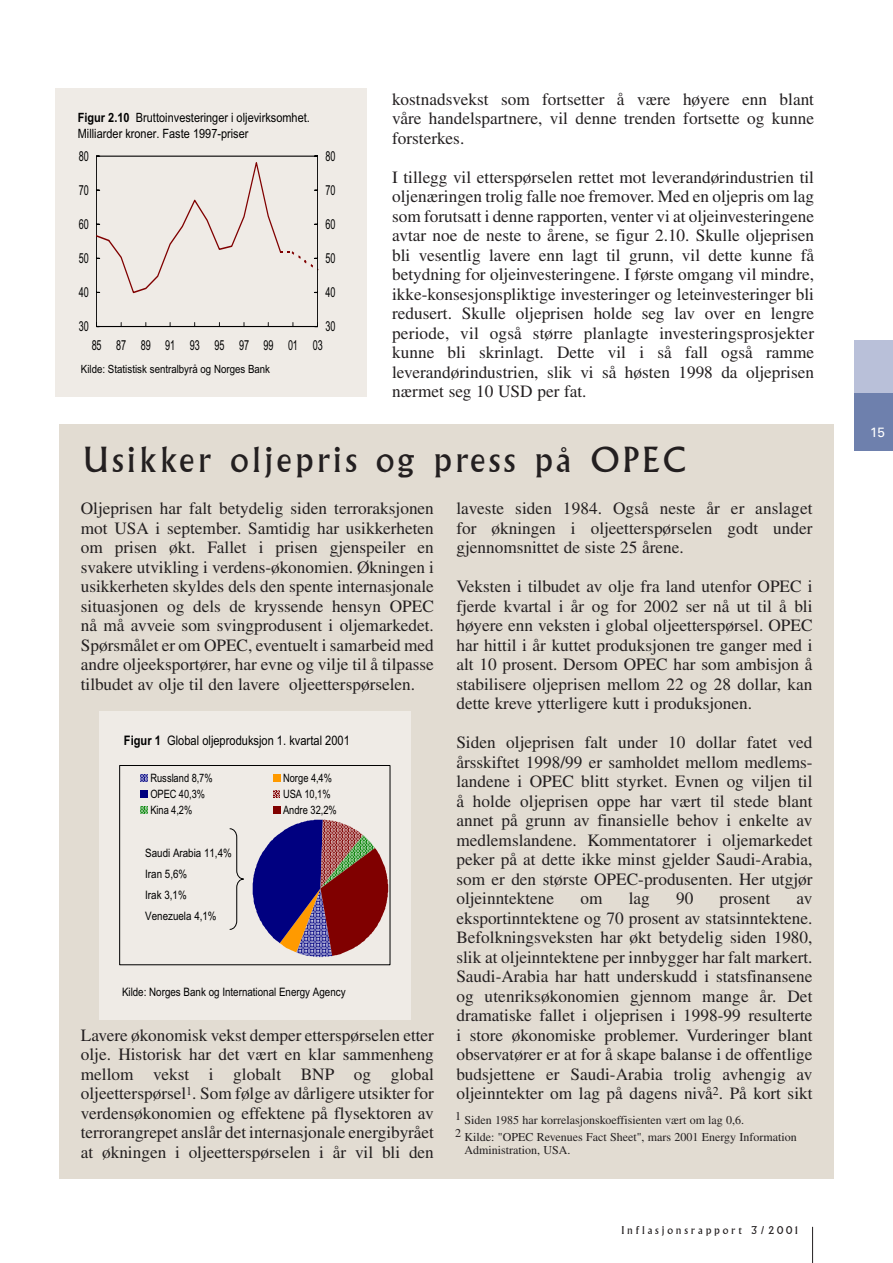
<style>
.page{position:relative;width:893px;height:1263px;background:#fff}
.page>*{position:absolute;margin:0;border:0;box-sizing:border-box;transform-origin:0 0}
.t1{font:33.75px "Albertus";letter-spacing:.1em;color:#231f20}
.t2{font:17.25px/19.5px "Times";color:#231f20;text-align:justify}
.t3{font:13.8px "Arial Narrow";letter-spacing:-.015em;color:#000;scale:.81 1}
.t4{font:13.5px "Univers";color:#fff}
.t5{font:13.05px "Arial Narrow";letter-spacing:.005em;color:#000}
.t6{font:12.75px/15.3px "Arial Narrow";color:#000;scale:1.05 1}
.t7{font:12px/16.5px "Times";color:#231f20}
.t8{font:11.7px/21px "Arial Narrow";letter-spacing:-.005em;color:#000}
.t9{font:11.55px "Arial Narrow";letter-spacing:.005em;color:#000}
.t10{font:11.4px "Arial Narrow";color:#000;scale:1.05 1}
.t11{font:10.5px "Albertus";letter-spacing:.27em;color:#231f20}
.s1{font-weight:700}
</style>
<div class="page">
<hr style="left:812px;top:1227px;width:1px;height:36px;background:#231f20">
<div style="left:854px;top:340px;width:38px;height:111px;background:#b9c0d9"></div>
<div style="left:854px;top:393px;width:38px;height:58px;background:#6e80ad"></div>
<div style="left:60px;top:425px;width:773px;height:754px;background:#e2dcd2"></div>
<div style="left:99px;top:711px;width:311px;height:308px;background:#efebe6"></div>
<div style="left:119px;top:765px;width:271px;height:200px;border:1px solid #000"></div>
<svg style="left:253px;top:820px;width:135px;height:137px"></svg>
<svg style="left:140px;top:775px;width:7px;height:6px"></svg>
<div style="left:273px;top:775px;width:7px;height:7px;background:#ff9a00"></div>
<div style="left:141px;top:791px;width:7px;height:7px;background:#000080"></div>
<svg style="left:273px;top:791px;width:7px;height:6px"></svg>
<svg style="left:140px;top:806px;width:7px;height:7px"></svg>
<div style="left:273px;top:806px;width:7px;height:8px;background:#800000"></div>
<svg style="left:229px;top:828px;width:15px;height:102px"></svg>
<div style="left:55px;top:88px;width:311px;height:309px;background:#efebe6"></div>
<svg style="left:96px;top:156px;width:222px;height:171px"></svg>
<p class="t6" style="left:78px;top:111px;width:222px"><span class="s1">Figur 2.10</span> Bruttoinvesteringer i oljevirksomhet.<br>Milliarder kroner. Faste 1997-priser</p>
<p class="t3" style="left:79px;top:151px;width:14px">80</p>
<p class="t3" style="left:325px;top:151px;width:14px">80</p>
<p class="t3" style="left:79px;top:185px;width:14px">70</p>
<p class="t3" style="left:325px;top:185px;width:14px">70</p>
<p class="t3" style="left:79px;top:219px;width:14px">60</p>
<p class="t3" style="left:325px;top:219px;width:14px">60</p>
<p class="t3" style="left:79px;top:253px;width:14px">50</p>
<p class="t3" style="left:325px;top:253px;width:14px">50</p>
<p class="t3" style="left:79px;top:287px;width:14px">40</p>
<p class="t3" style="left:325px;top:287px;width:14px">40</p>
<p class="t3" style="left:79px;top:321px;width:14px">30</p>
<p class="t3" style="left:325px;top:321px;width:14px">30</p>
<p class="t3" style="left:92px;top:340px;width:287px">85 87 89 91 93 95 97 99 01 03</p>
<p class="t10" style="left:81px;top:365px;width:182px">Kilde: Statistisk sentralbyrå og Norges Bank</p>
<p class="t2" style="left:392px;top:91px;width:423px">kostnadsvekst som fortsetter å være høyere enn blant våre handelspartnere, vil denne trenden fortsette og kunne forsterkes.</p>
<p class="t2" style="left:392px;top:169px;width:423px">I tillegg vil etterspørselen rettet mot leverandørindustrien til oljenæringen trolig falle noe fremover. Med en oljepris om lag som forutsatt i denne rapporten, venter vi at oljeinvesteringene avtar noe de neste to årene, se figur 2.10. Skulle oljeprisen bli vesentlig lavere enn lagt til grunn, vil dette kunne få betydning for oljeinvesteringene. I første omgang vil mindre, ikke-konsesjonspliktige investeringer og leteinvesteringer bli redusert. Skulle oljeprisen holde seg lav over en lengre periode, vil også større planlagte investeringsprosjekter kunne bli skrinlagt. Dette vil i så fall også ramme leverandørindustrien, slik vi så høsten 1998 da oljeprisen nærmet seg 10 USD per fat.</p>
<h1 class="t1" style="left:84px;top:447px;width:603px">Usikker oljepris og press på OPEC</h1>
<p class="t2" style="left:81px;top:500px;width:354px">Oljeprisen har falt betydelig siden terroraksjonen mot USA i september. Samtidig har usikkerheten om prisen økt. Fallet i prisen gjenspeiler en svakere utvikling i verdens-økonomien. Økningen i usikkerheten skyldes dels den spente internasjonale situasjonen og dels de kryssende hensyn OPEC nå må avveie som svingprodusent i oljemarkedet.<br>Spørsmålet er om OPEC, eventuelt i samarbeid med andre oljeeksportører, har evne og vilje til å tilpasse tilbudet av olje til den lavere oljeetterspørselen.</p>
<p class="t5" style="left:124px;top:736px;width:227px"><span class="s1">Figur 1</span> Global oljeproduksjon 1. kvartal 2001</p>
<p class="t9" style="left:150px;top:774px;width:64px">Russland 8,7%</p>
<p class="t9" style="left:283px;top:774px;width:51px">Norge 4,4%</p>
<p class="t9" style="left:150px;top:789px;width:56px">OPEC 40,3%</p>
<p class="t9" style="left:283px;top:789px;width:49px">USA 10,1%</p>
<p class="t9" style="left:150px;top:805px;width:43px">Kina 4,2%</p>
<p class="t9" style="left:283px;top:805px;width:55px">Andre 32,2%</p>
<p class="t8" style="left:145px;top:843px;width:88px">Saudi Arabia 11,4%<br>Iran 5,6%<br>Irak 3,1%<br>Venezuela 4,1%</p>
<p class="t8" style="left:122px;top:982px;width:225px">Kilde: Norges Bank og International Energy Agency</p>
<p class="t2" style="left:81px;top:1027px;width:354px">Lavere økonomisk vekst demper etterspørselen etter olje. Historisk har det vært en klar sammenheng mellom vekst i globalt BNP og global oljeetterspørsel<sup>1</sup>. Som følge av dårligere utsikter for verdensøkonomien og effektene på flysektoren av terrorangrepet anslår det internasjonale energibyrået at økningen i oljeetterspørselen i år vil bli den</p>
<p class="t2" style="left:456px;top:500px;width:358px">laveste siden 1984. Også neste år er anslaget for økningen i oljeetterspørselen godt under gjennomsnittet de siste 25 årene.</p>
<p class="t2" style="left:456px;top:578px;width:358px">Veksten i tilbudet av olje fra land utenfor OPEC i fjerde kvartal i år og for 2002 ser nå ut til å bli høyere enn veksten i global oljeetterspørsel. OPEC har hittil i år kuttet produksjonen tre ganger med i alt 10 prosent. Dersom OPEC har som ambisjon å stabilisere oljeprisen mellom 22 og 28 dollar, kan dette kreve ytterligere kutt i produksjonen.</p>
<p class="t2" style="left:456px;top:734px;width:358px">Siden oljeprisen falt under 10 dollar fatet ved årsskiftet 1998/99 er samholdet mellom medlems&shy;landene i OPEC blitt styrket. Evnen og viljen til å holde oljeprisen oppe har vært til stede blant annet på grunn av finansielle behov i enkelte av medlemslandene. Kommentatorer i oljemarkedet peker på at dette ikke minst gjelder Saudi-Arabia, som er den største OPEC-produsenten. Her utgjør oljeinntektene</p>
<p class="t2" style="left:580px;top:890px;width:24px">om</p>
<p class="t2" style="left:628px;top:890px;width:23px">lag</p>
<p class="t2" style="left:676px;top:890px;width:19px">90</p>
<p class="t2" style="left:719px;top:890px;width:52px">prosent</p>
<p class="t2" style="left:456px;top:890px;width:358px;text-indent:340px">av eksportinntektene og 70 prosent av statsinntektene.<br>Befolkningsveksten har økt betydelig siden 1980, slik at oljeinntektene per innbygger har falt markert.<br>Saudi-Arabia har hatt underskudd i statsfinansene og utenriksøkonomien gjennom mange år. Det dramatiske fallet i oljeprisen i 1998-99 resulterte i store økonomiske problemer. Vurderinger blant observatører er at for å skape balanse i de offentlige budsjettene er Saudi-Arabia trolig avhengig av oljeinntekter om lag på dagens nivå<sup>2</sup>. På kort sikt</p>
<p class="t7" style="left:455px;top:1113px;width:343px">1 Siden 1985 har korrelasjonskoeffisienten vært om lag 0,6.<br>2 Kilde: "OPEC Revenues Fact Sheet", mars 2001 Energy Information</p>
<p class="t7" style="left:464px;top:1143px;width:107px">Administration, USA.</p>
<p class="t11" style="left:621px;top:1226px;width:178px">Inflasjonsrapport 3/2001</p>
<p class="t4" style="left:870px;top:427px;width:17px">15</p>
</div>
